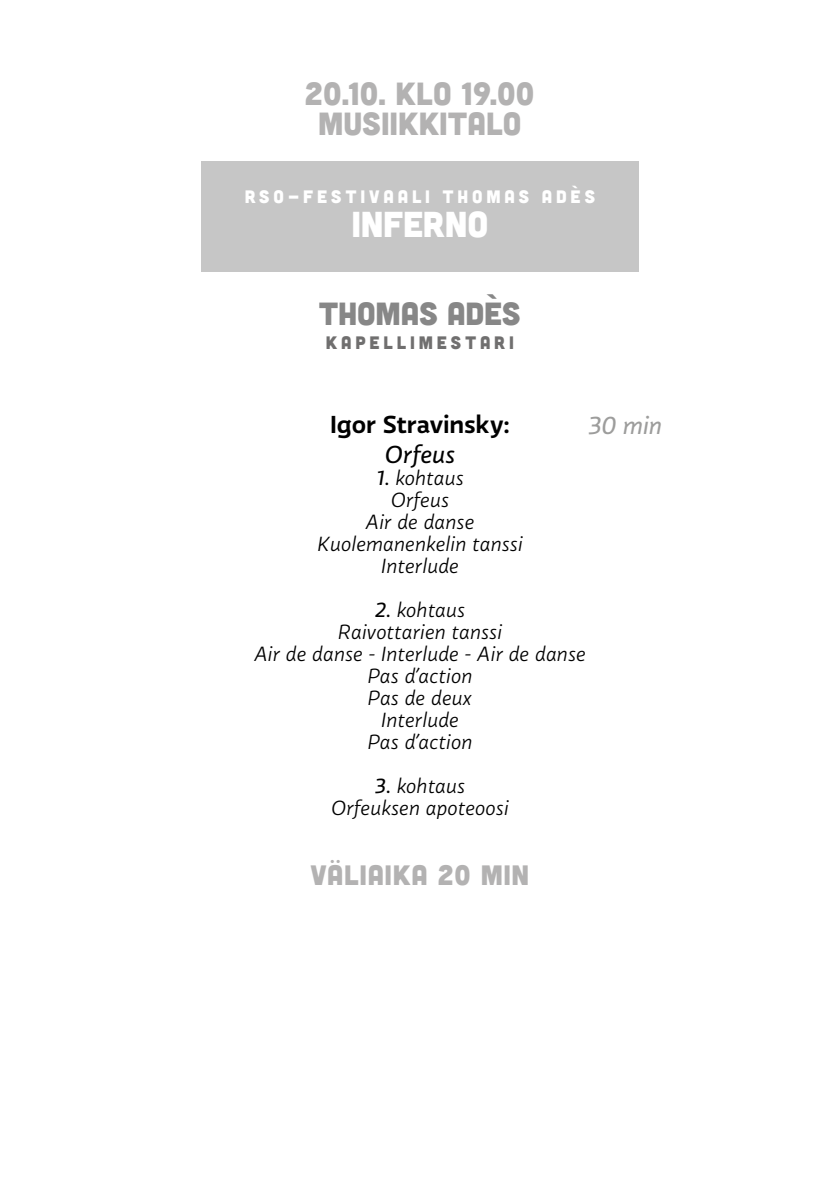
<style>
.page{position:relative;width:840px;height:1191px;background:#fff}
.page>*{position:absolute;margin:0;border:0;box-sizing:border-box;transform-origin:0 0}
.t1{font:36px "Cubano Sharp";letter-spacing:-.005em;color:#fff}
.t2{font:32px/30px "Cubano Sharp";letter-spacing:.005em;color:#b3b2b2;text-align:center}
.t3{font:32px "Cubano Sharp";letter-spacing:-.005em;color:#878787}
.t4{font:28px "Cubano Sharp";letter-spacing:.02em;color:#b3b2b2}
.t5{font:700 24px "Yle";letter-spacing:-.005em;color:#000}
.t6{font:italic 500 24px "Yle";letter-spacing:-.01em;color:#000}
.t7{font:italic 500 24px "Yle";color:#9d9d9c}
.t8{font:italic 20px/22px "Yle";color:#000;text-align:center}
.t9{font:18px "Cubano Sharp";letter-spacing:.22em;color:#fff}
.t10{font:18px "Cubano Sharp";letter-spacing:.22em;color:#706f6f}
.s1{font-weight:500}
</style>
<div class="page">
<div style="left:202px;top:161px;width:436px;height:110px;background:#c6c6c6"></div>
<h2 class="t2" style="left:305px;top:77px;width:231px">20.10. KLO 19.00<br>MUSIIKKITALO</h2>
<p class="t9" style="left:244px;top:185px;width:351px">RSO-FESTIVAALI THOMAS ADÈS</p>
<h1 class="t1" style="left:351px;top:201px;width:138px">INFERNO</h1>
<h2 class="t3" style="left:319px;top:293px;width:203px">THOMAS ADÈS</h2>
<p class="t10" style="left:325px;top:331px;width:190px">KAPELLIMESTARI</p>
<p class="t5" style="left:330px;top:408px;width:181px">Igor Stravinsky:</p>
<p class="t6" style="left:384px;top:438px;width:71px">Orfeus</p>
<p class="t8" style="left:317px;top:466px;width:207px"><span class="s1">1.</span> kohtaus<br>Orfeus<br>Air de danse<br>Kuolemanenkelin tanssi<br>Interlude</p>
<p class="t8" style="left:254px;top:598px;width:333px"><span class="s1">2.</span> kohtaus<br>Raivottarien tanssi<br>Air de danse - Interlude - Air de danse<br>Pas d’action<br>Pas de deux<br>Interlude<br>Pas d’action</p>
<p class="t8" style="left:331px;top:774px;width:179px"><span class="s1">3.</span> kohtaus<br>Orfeuksen apoteoosi</p>
<p class="t7" style="left:587px;top:409px;width:75px">30 min</p>
<h3 class="t4" style="left:310px;top:857px;width:220px">VÄLIAIKA 20 MIN</h3>
</div>
